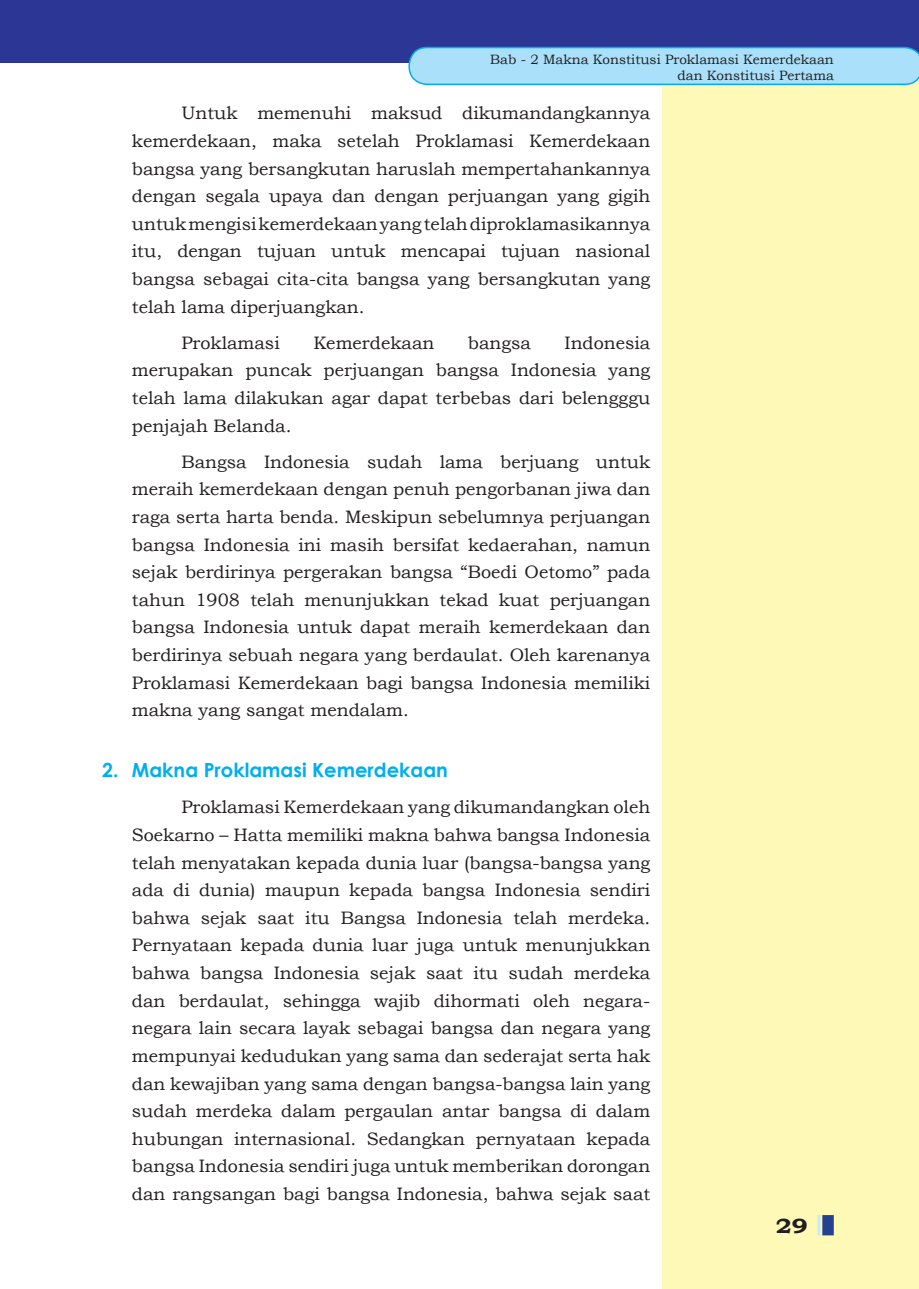
<style>
.page{position:relative;width:919px;height:1289px;background:#fff}
.page>*{position:absolute;margin:0;border:0;box-sizing:border-box;transform-origin:0 0}
.t1{font:700 20.55px "Bookman Old Style";color:#231f20;scale:1.18 1}
._1_sub_sub_bab{font:700 19.5px "Century Gothic";color:#00aeef}
.t2{font:18px/27.6px "Bookman Old Style";color:#231f20;text-align:justify}
.t3{font:13.5px/16.2px "Bookman Old Style";color:#231f20;text-align:right}
</style>
<div class="page">
<div style="left:662px;top:0;width:256px;height:1288px;background:#fff9b8"></div>
<div style="left:0;top:0;width:918px;height:62px;background:#2c3695"></div>
<svg style="left:407px;top:46px;width:511px;height:38px;background:#9dd8f5"></svg>
<div style="left:823px;top:1216px;width:9px;height:17px;background:#25408f"></div>
<div style="left:822px;top:1214px;width:11px;height:21px;border:3px solid #25408f"></div>
<hr style="left:817px;top:1214px;width:3px;height:21px;background:#c6eafa">
<p class="t3" style="left:490px;top:51px;width:345px">Bab - 2 Makna Konstitusi Proklamasi Kemerdekaan dan Konstitusi Pertama</p>
<p class="t2" style="left:132px;top:99px;width:520px;text-indent:50px">Untuk memenuhi maksud dikumandangkannya kemerdekaan, maka setelah Proklamasi Kemerdekaan bangsa yang bersangkutan haruslah mempertahankannya dengan segala upaya dan dengan perjuangan yang gigih untuk mengisi kemerdekaan yang telah diproklamasikannya itu, dengan tujuan untuk mencapai tujuan nasional bangsa sebagai cita-cita bangsa yang bersangkutan yang telah lama diperjuangkan.</p>
<p class="t2" style="left:181px;top:329px;width:100px">Proklamasi</p>
<p class="t2" style="left:313px;top:329px;width:122px">Kemerdekaan</p>
<p class="t2" style="left:468px;top:329px;width:65px">bangsa</p>
<p class="t2" style="left:132px;top:329px;width:520px;text-indent:432px">Indonesia merupakan puncak perjuangan bangsa Indonesia yang telah lama dilakukan agar dapat terbebas dari belengggu penjajah Belanda.</p>
<p class="t2" style="left:132px;top:448px;width:520px;text-indent:50px">Bangsa Indonesia sudah lama berjuang untuk meraih kemerdekaan dengan penuh pengorbanan jiwa dan raga serta harta benda. Meskipun sebelumnya perjuangan bangsa Indonesia ini masih bersifat kedaerahan, namun sejak berdirinya pergerakan bangsa “Boedi Oetomo” pada tahun 1908 telah menunjukkan tekad kuat perjuangan bangsa Indonesia untuk dapat meraih kemerdekaan dan berdirinya sebuah negara yang berdaulat. Oleh karenanya Proklamasi Kemerdekaan bagi bangsa Indonesia memiliki makna yang sangat mendalam.</p>
<p class="_1_sub_sub_bab" style="left:102px;top:755px;width:347px">2. Makna Proklamasi Kemerdekaan</p>
<p class="t2" style="left:132px;top:793px;width:520px;text-indent:50px">Proklamasi Kemerdekaan yang dikumandangkan oleh Soekarno – Hatta memiliki makna bahwa bangsa Indonesia telah menyatakan kepada dunia luar (bangsa-bangsa yang ada di dunia) maupun kepada bangsa Indonesia sendiri bahwa sejak saat itu Bangsa Indonesia telah merdeka.<br>Pernyataan kepada dunia luar juga untuk menunjukkan bahwa bangsa Indonesia sejak saat itu sudah merdeka dan berdaulat, sehingga wajib dihormati oleh negara&shy;negara lain secara layak sebagai bangsa dan negara yang mempunyai kedudukan yang sama dan sederajat serta hak dan kewajiban yang sama dengan bangsa-bangsa lain yang sudah merdeka dalam pergaulan antar bangsa di dalam hubungan internasional. Sedangkan pernyataan kepada bangsa Indonesia sendiri juga untuk memberikan dorongan dan rangsangan bagi bangsa Indonesia, bahwa sejak saat</p>
<p class="t1" style="left:775px;top:1210px;width:29px">29</p>
</div>
